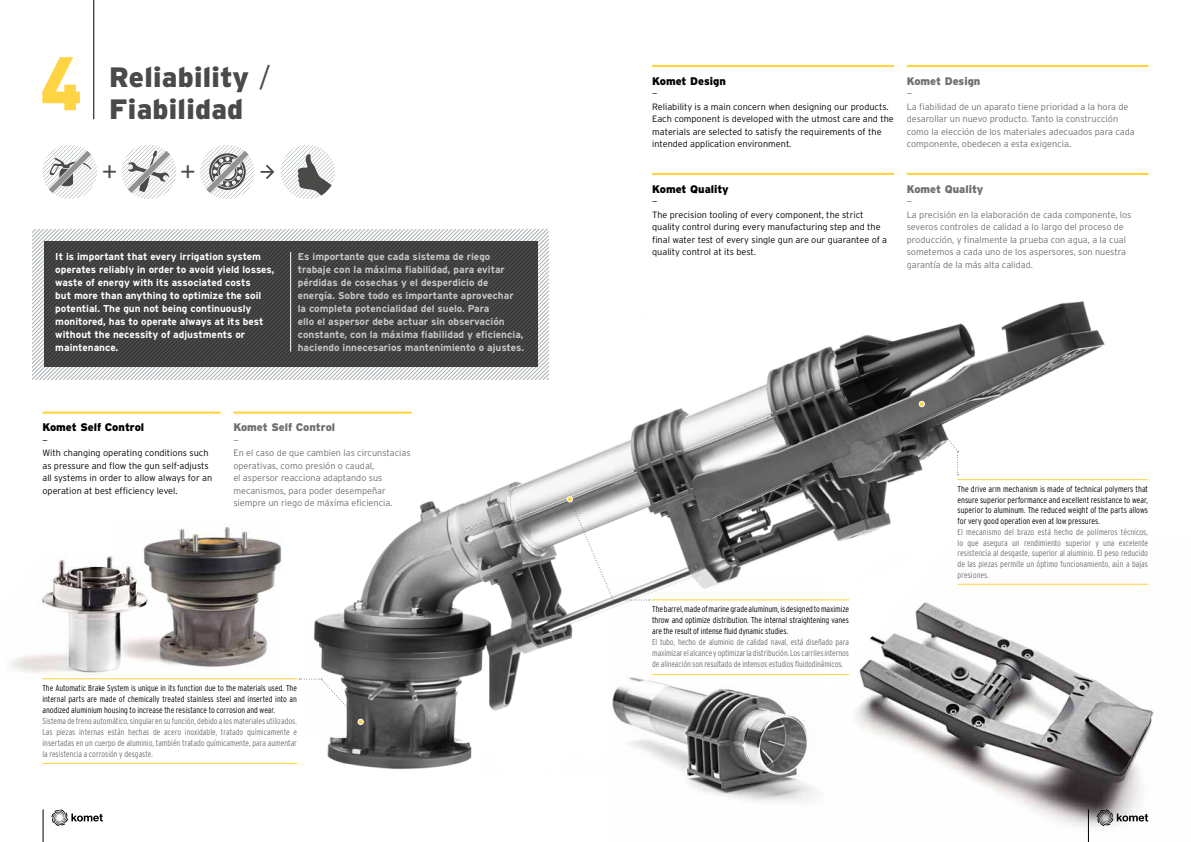
<style>
.page{position:relative;width:1191px;height:842px;background:#fff}
.page>*{position:absolute;margin:0;border:0;box-sizing:border-box;transform-origin:0 0}
.t1{font:900 74.5px "DIN";color:#ffd444}
.t2{font:900 28px "Interstate";letter-spacing:.01em;color:#4a4a49}
.t3{font:300 27.1px "Interstate";color:#4a4a49}
.t4{font:900 11px "Interstate";color:#000}
.t5{font:900 11px "Interstate";color:#706f6f}
.t6{font:700 10px/13px "Interstate";color:#c6c6c6}
.t7{font:700 10px/13px "Interstate";color:#fff}
.t8{font:300 9.1px/12.5px "Interstate";color:#706f6f}
.t9{font:300 9.1px/12.5px "Interstate";color:#000}
.t10{font:300 8.6px/11px "Interstate Condensed";letter-spacing:-.005em;color:#706f6f;text-align:justify}
.t11{font:300 8.6px/11px "Interstate Condensed";letter-spacing:-.005em;color:#000;text-align:justify}
.s1{font-weight:300}
</style>
<div class="page">
<img style="left:309px;top:301px;width:802px;height:468px">
<img style="left:143px;top:527px;width:138px;height:140px">
<img style="left:11px;top:551px;width:137px;height:129px">
<img style="left:800px;top:540px;width:354px;height:302px">
<img style="left:611px;top:576px;width:212px;height:266px">
<svg style="left:42px;top:145px;width:55px;height:54px"></svg>
<svg style="left:122px;top:145px;width:54px;height:54px"></svg>
<svg style="left:200px;top:145px;width:55px;height:54px"></svg>
<svg style="left:261px;top:145px;width:74px;height:54px"></svg>
<hr style="left:957px;top:479px;width:191px;height:1px;background:#ffd444">
<hr style="left:957px;top:584px;width:191px;height:1px;background:#ffd444">
<hr style="left:94px;top:0;width:1px;height:119px;background:#000">
<svg style="left:33px;top:229px;width:516px;height:151px;background:#606161"></svg>
<hr style="left:290px;top:252px;width:1px;height:100px;background:#fff">
<hr style="left:42px;top:411px;width:179px;height:3px;background:#ffd444">
<hr style="left:652px;top:65px;width:242px;height:2px;background:#ffd444">
<hr style="left:906px;top:65px;width:242px;height:2px;background:#ffd444">
<hr style="left:652px;top:173px;width:242px;height:2px;background:#ffd444">
<hr style="left:906px;top:173px;width:242px;height:2px;background:#ffd444">
<hr style="left:233px;top:411px;width:178px;height:3px;background:#ffd444">
<hr style="left:43px;top:809px;width:1px;height:33px;background:#000">
<svg style="left:51px;top:809px;width:52px;height:17px"></svg>
<hr style="left:1088px;top:809px;width:1px;height:33px;background:#000">
<svg style="left:1096px;top:809px;width:52px;height:17px"></svg>
<hr style="left:42px;top:678px;width:255px;height:1px;background:#ffd444">
<hr style="left:42px;top:763px;width:255px;height:1px;background:#ffd444">
<hr style="left:652px;top:599px;width:197px;height:1px;background:#ffd444">
<hr style="left:652px;top:674px;width:197px;height:1px;background:#ffd444">
<svg style="left:299px;top:679px;width:64px;height:46px"></svg>
<svg style="left:919px;top:401px;width:39px;height:74px"></svg>
<svg style="left:567px;top:496px;width:83px;height:105px"></svg>
<h1 class="t1" style="left:40px;top:33px;width:43px">4</h1>
<h2 class="t2" style="left:109px;top:61px;width:163px">Reliability <span class="s1">/</span></h2>
<h2 class="t2" style="left:109px;top:93px;width:136px">Fiabilidad</h2>
<h3 class="t3" style="left:102px;top:156px;width:17px">+</h3>
<h3 class="t3" style="left:180px;top:156px;width:17px">+</h3>
<p class="t7" style="left:55px;top:250px;width:221px">It is important that every irrigation system operates reliably in order to avoid yield losses, waste of energy with its associated costs<br>but more than anything to optimize the soil potential. The gun not being continuously monitored, has to operate always at its best without the necessity of adjustments or maintenance.</p>
<p class="t6" style="left:298px;top:250px;width:228px">Es importante que cada sistema de riego trabaje con la máxima fiabilidad, para evitar pérdidas de cosechas y el desperdicio de energía. Sobre todo es importante aprovechar la completa potencialidad del suelo. Para<br>ello el aspersor debe actuar sin observación constante, con la máxima fiabilidad y eficiencia, haciendo innecesarios mantenimiento o ajustes.</p>
<p class="t4" style="left:42px;top:421px;width:103px">Komet Self Control</p>
<p class="t9" style="left:42px;top:434px;width:171px">—<br>With changing operating conditions such as pressure and flow the gun self-adjusts all systems in order to allow always for an operation at best efficiency level.</p>
<p class="t5" style="left:233px;top:421px;width:103px">Komet Self Control</p>
<p class="t8" style="left:233px;top:434px;width:179px">—<br>En el caso de que cambien las circunstacias operativas, como presión o caudal,<br>el aspersor reacciona adaptando sus mecanismos, para poder desempeñar siempre un riego de máxima eficiencia.</p>
<p class="t11" style="left:42px;top:683px;width:256px">The Automatic Brake System is unique in its function due to the materials used. The internal parts are made of chemically treated stainless steel and inserted into an anodized aluminium housing to increase the resistance to corrosion and wear.</p>
<p class="t10" style="left:42px;top:716px;width:256px">Sistema de freno automático, singular en su función, debido a los materiales utilizados.<br>Las piezas internas están hechas de acero inoxidable, tratado químicamente e insertadas en un cuerpo de aluminio, también tratado químicamente, para aumentar la resistencia a corrosión y desgaste.</p>
<p class="t4" style="left:652px;top:74px;width:75px">Komet Design</p>
<p class="t9" style="left:652px;top:88px;width:243px">—<br>Reliability is a main concern when designing our products.<br>Each component is developed with the utmost care and the materials are selected to satisfy the requirements of the intended application environment.</p>
<p class="t5" style="left:906px;top:74px;width:75px">Komet Design</p>
<p class="t8" style="left:906px;top:88px;width:229px">—<br>La fiabilidad de un aparato tiene prioridad a la hora de desarollar un nuevo producto. Tanto la construcción como la elección de los materiales adecuados para cada componente, obedecen a esta exigencia.</p>
<p class="t4" style="left:652px;top:182px;width:78px">Komet Quality</p>
<p class="t9" style="left:652px;top:195px;width:236px">—<br>The precision tooling of every component, the strict quality control during every manufacturing step and the final water test of every single gun are our guarantee of a quality control at its best.</p>
<p class="t5" style="left:906px;top:182px;width:78px">Komet Quality</p>
<p class="t8" style="left:906px;top:195px;width:226px">—<br>La precisión en la elaboración de cada componente, los severos controles de calidad a lo largo del proceso de producción, y finalmente la prueba con agua, a la cual sometemos a cada uno de los aspersores, son nuestra garantía de la más alta calidad.</p>
<p class="t11" style="left:652px;top:604px;width:198px">The barrel, made of marine grade aluminum, is designed to maximize throw and optimize distribution. The internal straightening vanes are the result of intense fluid dynamic studies.</p>
<p class="t10" style="left:652px;top:637px;width:198px">El tubo, hecho de aluminio de calidad naval, está diseñado para maximizar el alcance y optimizar la distribución. Los carriles internos de alineación son resultado de intensos estudios fluidodinámicos.</p>
<p class="t11" style="left:957px;top:484px;width:192px;line-height:10.7px">The drive arm mechanism is made of technical polymers that ensure superior performance and excellent resistance to wear, superior to aluminum. The reduced weight of the parts allows for very good operation even at low pressures.</p>
<p class="t10" style="left:957px;top:526px;width:192px;line-height:10.7px">El mecanismo del brazo está hecho de polímeros técnicos, lo que asegura un rendimiento superior y una excelente resistencia al desgaste, superior al aluminio. El peso reducido de las piezas permite un óptimo funcionamiento, aún a bajas presiones.</p>
</div>
